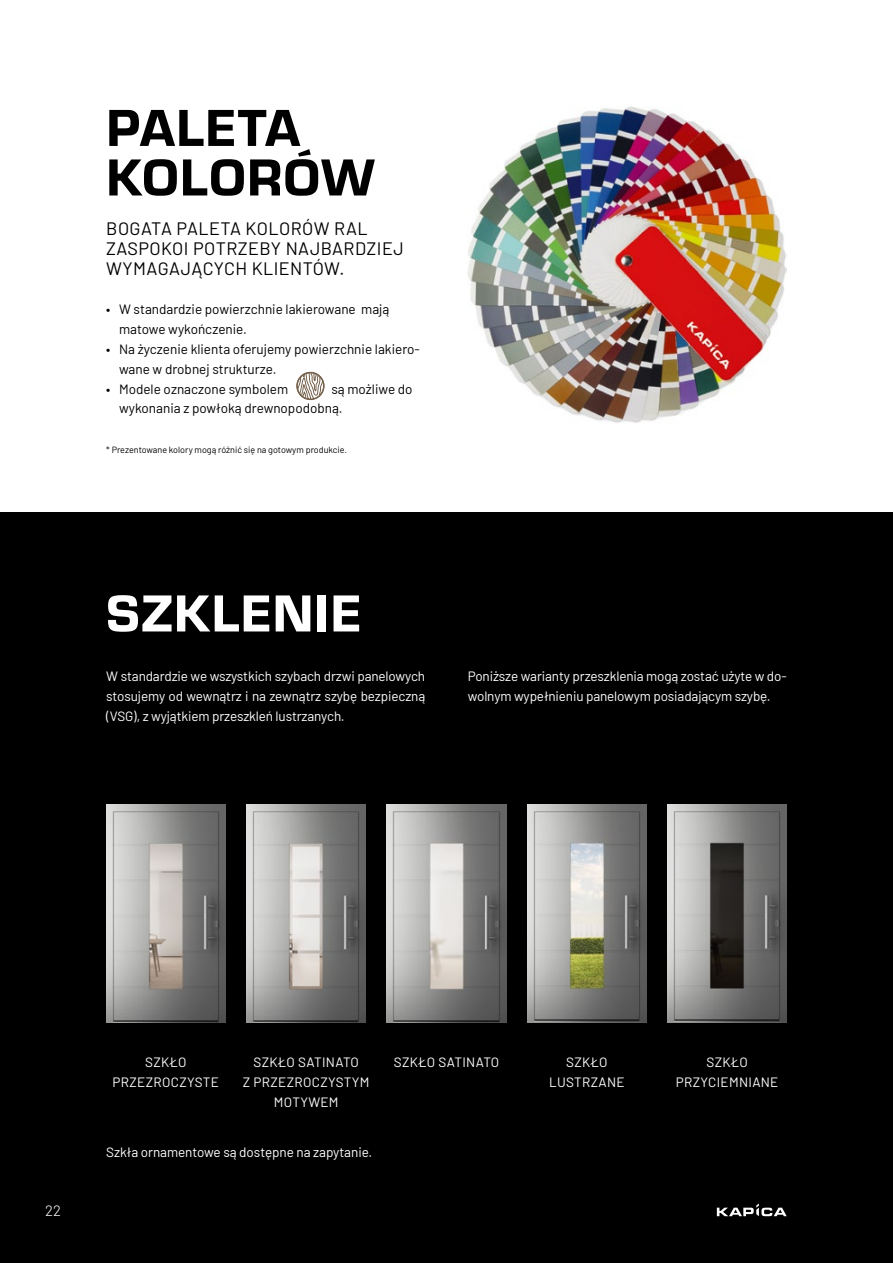
<style>
.page{position:relative;width:893px;height:1263px;background:#fff}
.page>*{position:absolute;margin:0;border:0;box-sizing:border-box;transform-origin:0 0}
.t1{font:54px "Eurostile Hea";letter-spacing:.025em;color:#000}
.t2{font:54px "Eurostile Hea";letter-spacing:.025em;color:#fff}
.t3{font:18px/19.8px "Barlow";letter-spacing:.025em;color:#000}
.t4{font:300 15px "Barlow";color:#fff}
.BODY{font:13.5px/19.8px "Barlow";letter-spacing:-.01em;color:#fff;text-align:justify}
.t5{font:13.5px/19.8px "Barlow";color:#000}
.BODY-2{font:13.5px/19.8px "Barlow";letter-spacing:.025em;color:#fff;text-align:center}
.BODY-3{font:9px "Barlow";color:#000}
</style>
<div class="page">
<div style="left:0;top:512px;width:893px;height:751px;background:#000"></div>
<img style="left:468px;top:106px;width:319px;height:317px">
<img style="left:106px;top:804px;width:119px;height:219px">
<img style="left:247px;top:804px;width:119px;height:219px">
<img style="left:387px;top:804px;width:119px;height:219px">
<img style="left:527px;top:804px;width:119px;height:219px">
<img style="left:668px;top:804px;width:119px;height:219px">
<svg style="left:717px;top:1203px;width:70px;height:13px"></svg>
<svg style="left:297px;top:373px;width:25px;height:26px"></svg>
<div style="left:296px;top:372px;width:29px;height:28px;border:2px solid #75614c;border-radius:50%"></div>
<p class="t1" style="left:106px;top:90px;width:195px">PALETA</p>
<p class="t1" style="left:106px;top:140px;width:270px">KOLORÓW</p>
<p class="t3" style="left:106px;top:217px;width:263px">BOGATA PALETA KOLORÓW RAL</p>
<p class="t3" style="left:106px;top:237px;width:299px">ZASPOKOI POTRZEBY NAJBARDZIEJ<br>WYMAGAJĄCYCH KLIENTÓW.</p>
<p class="t5" style="left:119px;top:299px;width:272px;text-indent:-13px">• W standardzie powierzchnie lakierowane mają matowe wykończenie.</p>
<p class="t5" style="left:119px;top:338px;width:302px;text-indent:-13px">• Na życzenie klienta oferujemy powierzchnie lakiero&shy;wane w drobnej strukturze.</p>
<p class="t5" style="left:106px;top:378px;width:183px">• Modele oznaczone symbolem</p>
<p class="t5" style="left:119px;top:378px;width:295px;text-indent:212px">są możliwe do wykonania z powłoką drewnopodobną.</p>
<p class="BODY-3" style="left:106px;top:443px;width:242px">* Prezentowane kolory mogą różnić się na gotowym produkcie.</p>
<p class="t2" style="left:106px;top:576px;width:256px">SZKLENIE</p>
<p class="BODY" style="left:106px;top:665px;width:320px">W standardzie we wszystkich szybach drzwi panelowych stosujemy od wewnątrz i na zewnątrz szybę bezpieczną (VSG), z wyjątkiem przeszkleń lustrzanych.</p>
<p class="BODY" style="left:468px;top:665px;width:320px">Poniższe warianty przeszklenia mogą zostać użyte w do&shy;wolnym wypełnieniu panelowym posiadającym szybę.</p>
<p class="t4" style="left:45px;top:1200px;width:17px">22</p>
<p class="BODY-2" style="left:113px;top:1052px;width:108px">SZKŁO<br>PRZEZROCZYSTE</p>
<p class="BODY-2" style="left:253px;top:1052px;width:107px">SZKŁO SATINATO</p>
<p class="BODY-2" style="left:243px;top:1071px;width:128px">Z PRZEZROCZYSTYM<br>MOTYWEM</p>
<p class="BODY" style="left:106px;top:1141px;width:268px">Szkła ornamentowe są dostępne na zapytanie.</p>
<p class="BODY-2" style="left:394px;top:1052px;width:107px">SZKŁO SATINATO</p>
<p class="BODY" style="left:566px;top:1052px;width:43px">SZKŁO</p>
<p class="BODY-2" style="left:549px;top:1071px;width:77px">LUSTRZANE</p>
<p class="BODY" style="left:706px;top:1052px;width:43px">SZKŁO</p>
<p class="BODY-2" style="left:676px;top:1071px;width:104px">PRZYCIEMNIANE</p>
</div>
